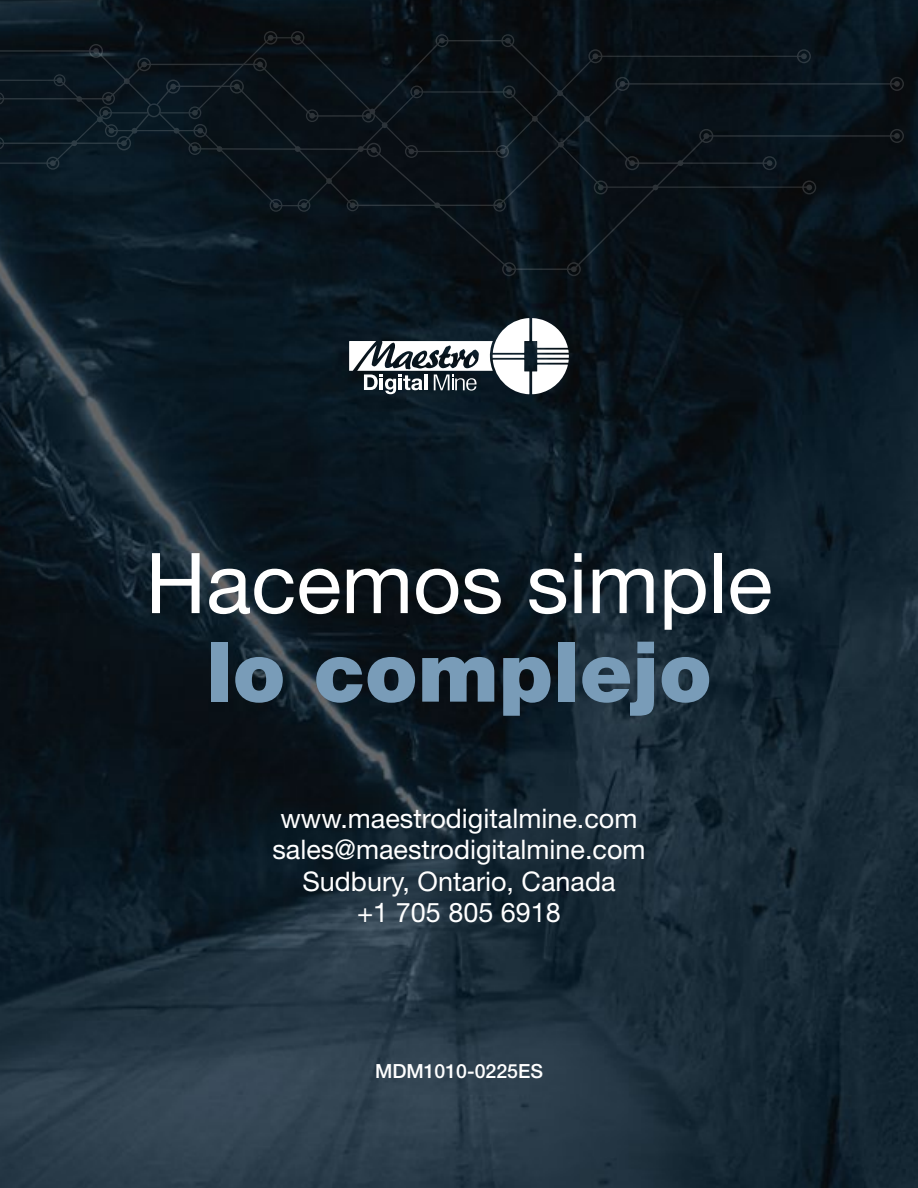
<style>
.page{position:relative;width:918px;height:1188px;background:#fff}
.page>*{position:absolute;margin:0;border:0;box-sizing:border-box;transform-origin:0 0}
.t1{font:84px "Helvetica Neue LT Std";color:#fff}
.t2{font:900 84px "Helvetica Neue LT Std";color:#799cb8}
.t3{font:27px/31.5px "Helvetica Neue LT Std";color:#fff;text-align:center}
.t4{font:500 19.5px "Helvetica Neue LT Std";color:#fff}
</style>
<div class="page">
<img style="left:0;top:0;width:918px;height:1188px">
<svg style="left:159px;top:206px;width:738px;height:64px;background:#09131a"></svg>
<svg style="left:897px;top:129px;width:7px;height:14px"></svg>
<svg style="left:890px;top:77px;width:14px;height:14px"></svg>
<svg style="left:298px;top:206px;width:12px;height:6px"></svg>
<svg style="left:270px;top:206px;width:12px;height:6px"></svg>
<svg style="left:501px;top:34px;width:13px;height:3px"></svg>
<svg style="left:436px;top:34px;width:13px;height:3px"></svg>
<svg style="left:291px;top:31px;width:13px;height:6px"></svg>
<svg style="left:264px;top:31px;width:13px;height:6px"></svg>
<svg style="left:434px;top:206px;width:6px;height:2px"></svg>
<svg style="left:567px;top:262px;width:14px;height:14px"></svg>
<svg style="left:502px;top:262px;width:14px;height:14px"></svg>
<svg style="left:493px;top:206px;width:13px;height:6px"></svg>
<svg style="left:347px;top:206px;width:12px;height:5px"></svg>
<svg style="left:804px;top:49px;width:7px;height:14px"></svg>
<svg style="left:810px;top:83px;width:87px;height:123px;background:#09131a"></svg>
<svg style="left:0;top:44px;width:160px;height:36px;background:#0c171f"></svg>
<svg style="left:160px;top:37px;width:644px;height:43px;background:#0a1116"></svg>
<svg style="left:0;top:80px;width:810px;height:126px;background:#0b141b"></svg>
<svg style="left:349px;top:318px;width:220px;height:76px"></svg>
<h1 class="t1" style="left:145px;top:533px;width:629px">Hacemos simple</h1>
<h1 class="t2" style="left:206px;top:622px;width:507px">lo complejo</h1>
<p class="t3" style="left:272px;top:802px;width:375px">www.maestrodigitalmine.com sales@maestrodigitalmine.com<br>Sudbury, Ontario, Canada<br>+1 705 805 6918</p>
<p class="t4" style="left:375px;top:1059px;width:169px">MDM1010-0225ES</p>
</div>
